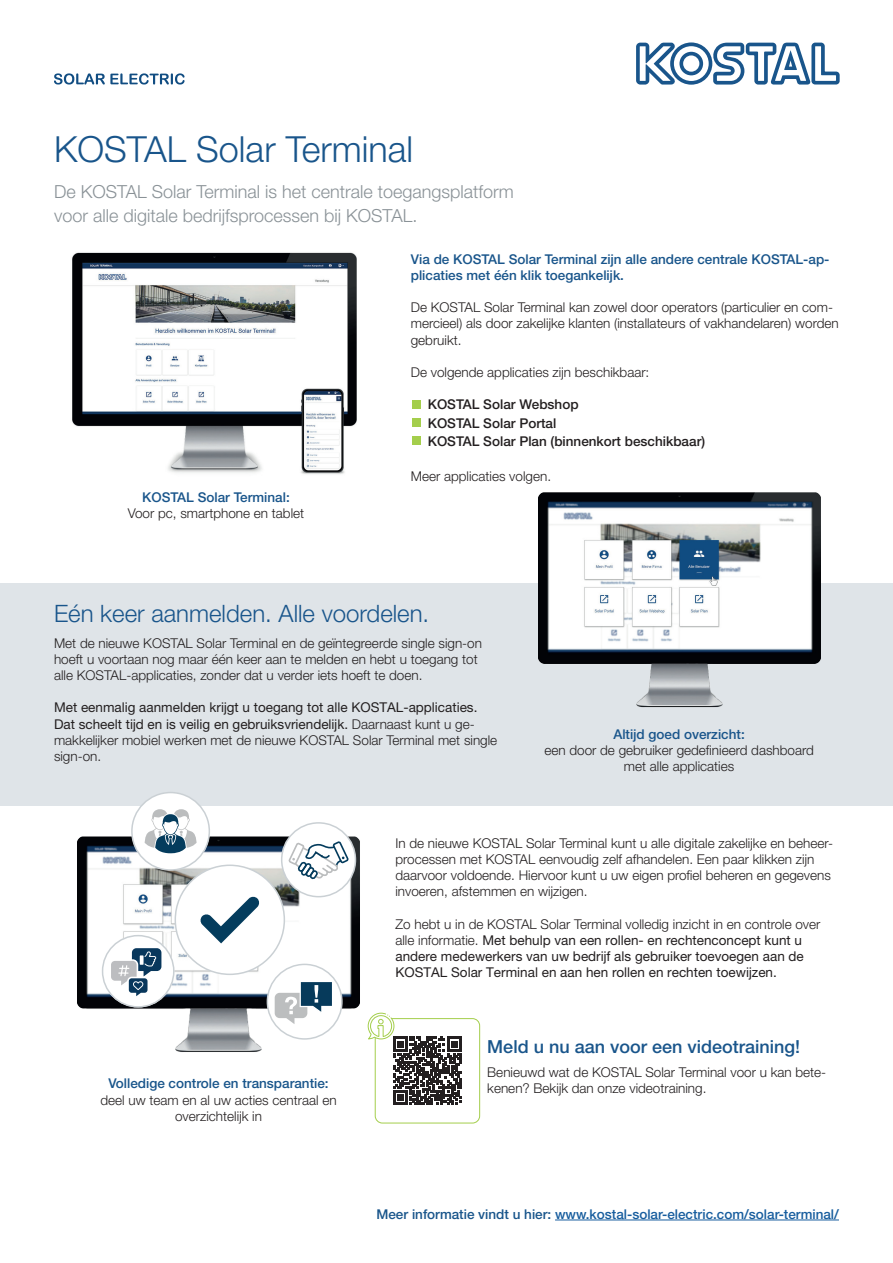
<style>
.page{position:relative;width:893px;height:1263px;background:#fff}
.page>*{position:absolute;margin:0;border:0;box-sizing:border-box;transform-origin:0 0}
.t1{font:300 36px "Helvetica Neue LT Pro";color:#19558b}
.t2{font:300 24px "Helvetica Neue LT Pro";color:#19558b}
.t3{font:300 18px/24px "Helvetica Neue LT Pro";color:#8a9297}
.t4{font:500 18px "Helvetica Neue LT Pro";color:#19558b}
.t5{font:300 13.5px/16.2px "Helvetica Neue LT Pro";color:#231f20}
.t6{font:13.5px/16.2px "Helvetica Neue LT Pro";color:#231f20}
.t7{font:500 13.5px/16.2px "Helvetica Neue LT Pro";color:#19558b}
.t8{font:500 13.5px/18.3px "Helvetica Neue LT Pro";color:#231f20}
.t9{font:500 13.5px "Helvetica Neue LT Std";color:#175d9e}
.s1{font-weight:300}
.s2{color:#19558b}
</style>
<div class="page">
<svg style="left:54px;top:73px;width:131px;height:12px"></svg>
<svg style="left:636px;top:42px;width:204px;height:43px"></svg>
<img style="left:72px;top:252px;width:285px;height:222px">
<div style="left:0;top:583px;width:893px;height:223px;background:#dfe4e8"></div>
<img style="left:538px;top:492px;width:283px;height:216px">
<img style="left:77px;top:794px;width:306px;height:329px">
<div style="left:282px;top:823px;width:73px;height:74px;background:#fff;border-radius:50%"></div>
<svg style="left:287px;top:840px;width:63px;height:41px"></svg>
<div style="left:281px;top:822px;width:75px;height:75px;border:2px solid #cad0d4;border-radius:50%"></div>
<div style="left:132px;top:792px;width:78px;height:78px;background:#fff;border-radius:50%"></div>
<svg style="left:145px;top:809px;width:52px;height:44px"></svg>
<div style="left:131px;top:792px;width:79px;height:79px;border:2px solid #cad0d4;border-radius:50%"></div>
<div style="left:268px;top:964px;width:74px;height:75px;background:#fff;border-radius:50%"></div>
<svg style="left:275px;top:982px;width:57px;height:42px"></svg>
<div style="left:267px;top:964px;width:76px;height:76px;border:2px solid #cad0d4;border-radius:50%"></div>
<div style="left:102px;top:935px;width:72px;height:72px;background:#fff;border-radius:50%"></div>
<svg style="left:109px;top:946px;width:54px;height:53px"></svg>
<div style="left:102px;top:935px;width:73px;height:72px;border:2px solid #cad0d4;border-radius:50%"></div>
<div style="left:175px;top:865px;width:109px;height:109px;background:#fff;border-radius:50%"></div>
<svg style="left:200px;top:896px;width:59px;height:47px"></svg>
<div style="left:175px;top:864px;width:110px;height:111px;border:2px solid #cad0d4;border-radius:50%"></div>
<hr style="left:555px;top:1219px;width:284px;height:1px;background:#175d9e">
<div style="left:412px;top:400px;width:9px;height:9px;background:#a4ce4c"></div>
<div style="left:413px;top:418px;width:8px;height:9px;background:#a4ce4c"></div>
<div style="left:412px;top:436px;width:9px;height:9px;background:#a4ce4c"></div>
<div style="left:375px;top:1018px;width:105px;height:105px;border:1px solid #a4ce4c;border-radius:7px"></div>
<svg style="left:368px;top:1013px;width:93px;height:92px"></svg>
<h1 class="t1" style="left:54px;top:127px;width:361px">KOSTAL Solar Terminal</h1>
<h3 class="t3" style="left:54px;top:179px;width:461px">De KOSTAL Solar Terminal is het centrale toegangsplatform voor alle digitale bedrijfsprocessen bij KOSTAL.</h3>
<p class="t7" style="left:142px;top:489px;width:149px">KOSTAL Solar Terminal:</p>
<p class="t5" style="left:128px;top:505px;width:178px">Voor pc, smartphone en tablet</p>
<p class="t7" style="left:411px;top:250px;width:420px">Via de KOSTAL Solar Terminal zijn alle andere centrale KOSTAL-ap&shy;plicaties met één klik toegankelijk.</p>
<p class="t5" style="left:411px;top:299px;width:429px">De KOSTAL Solar Terminal kan zowel door operators (particulier en com&shy;mercieel) als door zakelijke klanten (installateurs of vakhandelaren) worden gebruikt.</p>
<p class="t5" style="left:411px;top:364px;width:240px">De volgende applicaties zijn beschikbaar:</p>
<p class="t8" style="left:428px;top:395px;width:279px">KOSTAL Solar Webshop<br>KOSTAL Solar Portal<br>KOSTAL Solar Plan (binnenkort beschikbaar)</p>
<p class="t5" style="left:411px;top:467px;width:142px">Meer applicaties volgen.</p>
<h2 class="t2" style="left:54px;top:599px;width:377px">Eén keer aanmelden. Alle voordelen.</h2>
<p class="t5" style="left:54px;top:634px;width:429px">Met de nieuwe KOSTAL Solar Terminal en de geïntegreerde single sign-on hoeft u voortaan nog maar één keer aan te melden en hebt u toegang tot alle KOSTAL-applicaties, zonder dat u verder iets hoeft te doen.</p>
<p class="t6" style="left:54px;top:699px;width:445px">Met eenmalig aanmelden krijgt u toegang tot alle KOSTAL-applicaties.<br>Dat scheelt tijd en is veilig en gebruiksvriendelijk. <span class="s1">Daarnaast kunt u ge&shy;makkelijker mobiel werken met de nieuwe KOSTAL Solar Terminal met single sign-on.</span></p>
<p class="t7" style="left:613px;top:726px;width:133px">Altijd goed overzicht:</p>
<p class="t5" style="left:544px;top:742px;width:271px;text-align:center">een door de gebruiker gedefinieerd dashboard met alle applicaties</p>
<p class="t7" style="left:108px;top:1075px;width:222px">Volledige controle en transparantie:</p>
<p class="t5" style="left:100px;top:1091px;width:238px;text-align:center">deel uw team en al uw acties centraal en overzichtelijk in</p>
<p class="t5" style="left:395px;top:835px;width:439px">In de nieuwe KOSTAL Solar Terminal kunt u alle digitale zakelijke en beheer&shy;processen met KOSTAL eenvoudig zelf afhandelen. Een paar klikken zijn daarvoor voldoende. Hiervoor kunt u uw eigen profiel beheren en gegevens invoeren, afstemmen en wijzigen.</p>
<p class="t6" style="left:395px;top:916px;width:426px"><span class="s1">Zo hebt u in de KOSTAL Solar Terminal volledig inzicht in en controle over alle informatie.</span> Met behulp van een rollen- en rechtenconcept kunt u andere medewerkers van uw bedrijf als gebruiker toevoegen aan de KOSTAL Solar Terminal en aan hen rollen en rechten toewijzen.</p>
<h3 class="t4" style="left:487px;top:1035px;width:314px">Meld u nu aan voor een videotraining!</h3>
<p class="t5" style="left:487px;top:1064px;width:340px">Benieuwd wat de KOSTAL Solar Terminal voor u kan bete&shy;kenen? Bekijk dan onze videotraining.</p>
<p class="t9" style="left:376px;top:1206px;width:464px"><span class="s2">Meer informatie vindt u hier:</span> www.kostal-solar-electric.com/solar-terminal/</p>
</div>
